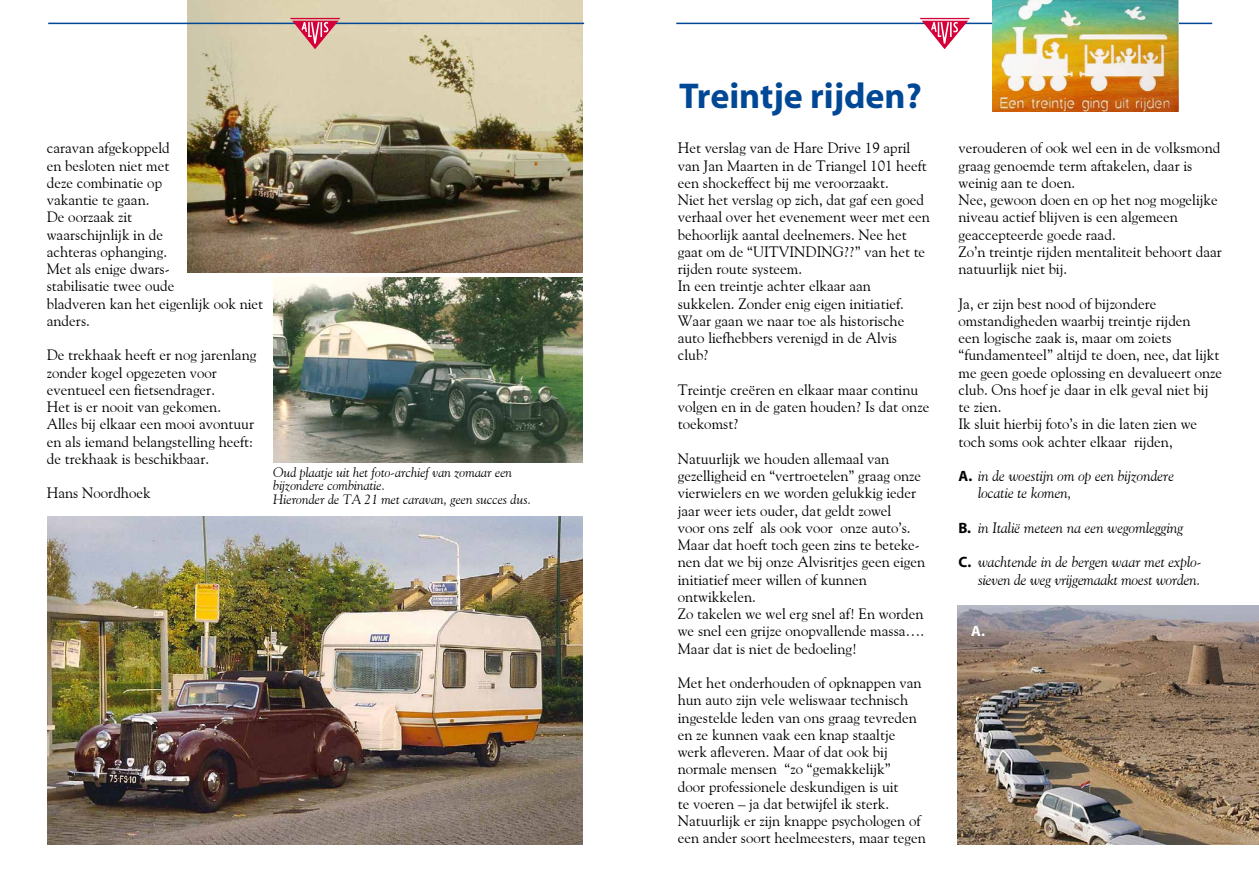
<style>
.page{position:relative;width:1259px;height:893px;background:#fff}
.page>*{position:absolute;margin:0;border:0;box-sizing:border-box;transform-origin:0 0}
.t1{font:700 36px "Myriad";color:#004895}
.t2{font:15px/17.2px "Goudy Old Style BT";color:#000}
.t3{font:italic 15px/17.2px "Goudy Old Style BT";color:#000}
.t4{font:700 15px "Myriad";color:#fff}
.t5{font:italic 13.5px/13.5px "Goudy Old Style BT";color:#000}
.s1{font-family:"Myriad";font-weight:700;font-style:normal}
</style>
<div class="page">
<hr style="left:676px;top:23px;width:536px;height:1px;background:#004895">
<svg style="left:919px;top:18px;width:51px;height:31px"></svg>
<img style="left:188px;top:0;width:395px;height:272px">
<hr style="left:48px;top:23px;width:536px;height:1px;background:#004895">
<img style="left:992px;top:0;width:186px;height:112px">
<img style="left:957px;top:606px;width:302px;height:238px">
<img style="left:47px;top:517px;width:536px;height:327px">
<img style="left:273px;top:278px;width:310px;height:184px">
<svg style="left:290px;top:18px;width:50px;height:31px"></svg>
<p class="t2" style="left:47px;top:139px;width:218px">caravan afgekoppeld<br>en besloten niet met<br>deze combinatie op<br>vakantie te gaan.<br>De oorzaak zit<br>waarschijnlijk in de<br>achteras ophanging.<br>Met als enige dwars-<br>stabilisatie twee oude<br>bladveren kan het eigenlijk ook niet anders.</p>
<p class="t2" style="left:47px;top:346px;width:211px">De trekhaak heeft er nog jarenlang zonder kogel opgezeten voor eventueel een fietsendrager.<br>Het is er nooit van gekomen.<br>Alles bij elkaar een mooi avontuur en als iemand belangstelling heeft: de trekhaak is beschikbaar.</p>
<p class="t2" style="left:47px;top:484px;width:105px">Hans Noordhoek</p>
<p class="t5" style="left:273px;top:465px;width:259px">Oud plaatje uit het foto-archief van zomaar een bijzondere combinatie.<br>Hieronder de TA 21 met caravan, geen succes dus.</p>
<h1 class="t1" style="left:679px;top:77px;width:244px">Treintje rijden?</h1>
<p class="t2" style="left:678px;top:139px;width:254px">Het verslag van de Hare Drive 19 april van Jan Maarten in de Triangel 101 heeft een shockeffect bij me veroorzaakt.<br>Niet het verslag op zich, dat gaf een goed verhaal over het evenement weer met een behoorlijk aantal deelnemers. Nee het gaat om de “UITVINDING??” van het te rijden route systeem.<br>In een treintje achter elkaar aan sukkelen. Zonder enig eigen initiatief.<br>Waar gaan we naar toe als historische auto liefhebbers verenigd in de Alvis club?</p>
<p class="t2" style="left:678px;top:381px;width:253px">Treintje creëren en elkaar maar continu volgen en in de gaten houden? Is dat onze toekomst?</p>
<p class="t2" style="left:678px;top:450px;width:249px">Natuurlijk we houden allemaal van gezelligheid en “vertroetelen” graag onze vierwielers en we worden gelukkig ieder jaar weer iets ouder, dat geldt zowel<br>voor ons zelf als ook voor onze auto’s.<br>Maar dat hoeft toch geen zins te beteke&shy;nen dat we bij onze Alvisritjes geen eigen initiatief meer willen of kunnen ontwikkelen.<br>Zo takelen we wel erg snel af! En worden we snel een grijze onopvallende massa….<br>Maar dat is niet de bedoeling!</p>
<p class="t2" style="left:678px;top:674px;width:249px">Met het onderhouden of opknappen van hun auto zijn vele weliswaar technisch ingestelde leden van ons graag tevreden en ze kunnen vaak een knap staaltje werk afleveren. Maar of dat ook bij normale mensen “zo “gemakkelijk”<br>door professionele deskundigen is uit<br>te voeren – ja dat betwijfel ik sterk.<br>Natuurlijk er zijn knappe psychologen of een ander soort heelmeesters, maar tegen</p>
<p class="t2" style="left:958px;top:139px;width:265px">verouderen of ook wel een in de volksmond graag genoemde term aftakelen, daar is weinig aan te doen.<br>Nee, gewoon doen en op het nog mogelijke niveau actief blijven is een algemeen geaccepteerde goede raad.<br>Zo’n treintje rijden mentaliteit behoort daar natuurlijk niet bij.</p>
<p class="t2" style="left:958px;top:294px;width:265px">Ja, er zijn best nood of bijzondere omstandigheden waarbij treintje rijden<br>een logische zaak is, maar om zoiets “fundamenteel” altijd te doen, nee, dat lijkt me geen goede oplossing en devalueert onze club. Ons hoef je daar in elk geval niet bij te zien.<br>Ik sluit hierbij foto’s in die laten zien we toch soms ook achter elkaar rijden,</p>
<p class="t3" style="left:978px;top:467px;width:198px;text-indent:-20px"><span class="s1">A.</span> in de woestijn om op een bijzondere locatie te komen,</p>
<p class="t3" style="left:958px;top:519px;width:226px"><span class="s1">B.</span> in Italië meteen na een wegomlegging</p>
<p class="t3" style="left:958px;top:553px;width:245px;text-align:right"><span class="s1">C.</span> wachtende in de bergen waar met explo&shy;sieven de weg vrijgemaakt moest worden.</p>
<p class="t4" style="left:971px;top:623px;width:15px">A.</p>
</div>
